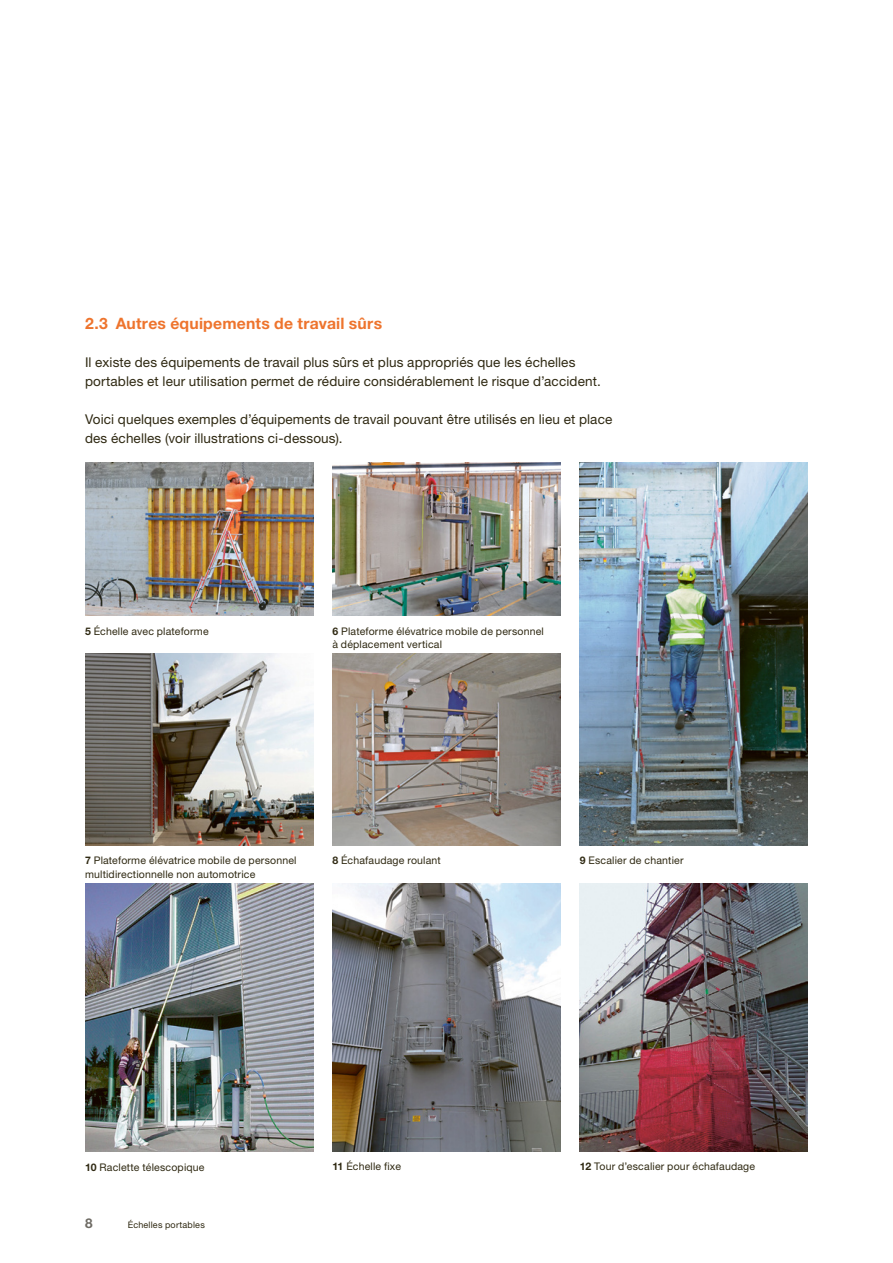
<style>
.page{position:relative;width:893px;height:1263px;background:#fff}
.page>*{position:absolute;margin:0;border:0;box-sizing:border-box;transform-origin:0 0}
.t1{font:700 15.75px "Helvetica Neue LT Std";letter-spacing:.015em;color:#ee742d}
.t2{font:13.5px/19.2px "Helvetica Neue LT Std";letter-spacing:.01em;color:#2f2912}
.t3{font:700 13.5px "Helvetica Neue LT Std";color:#6d6a63}
.t4{font:10.5px/13.8px "Helvetica Neue LT Std";letter-spacing:.015em;color:#2f2912}
.t5{font:9px "Helvetica Neue LT Std";letter-spacing:.025em;color:#2f2912}
.s1{font-weight:700}
</style>
<div class="page">
<img style="left:85px;top:462px;width:228px;height:153px">
<img style="left:85px;top:654px;width:228px;height:191px">
<img style="left:85px;top:883px;width:228px;height:268px">
<img style="left:332px;top:462px;width:229px;height:153px">
<img style="left:332px;top:654px;width:229px;height:191px">
<img style="left:332px;top:883px;width:229px;height:268px">
<img style="left:580px;top:883px;width:228px;height:268px">
<img style="left:580px;top:462px;width:228px;height:383px">
<p class="t1" style="left:85px;top:313px;width:299px">2.3 Autres équipements de travail sûrs</p>
<p class="t2" style="left:85px;top:352px;width:517px">Il existe des équipements de travail plus sûrs et plus appropriés que les échelles portables et leur utilisation permet de réduire considérablement le risque d’accident.</p>
<p class="t2" style="left:85px;top:410px;width:529px">Voici quelques exemples d’équipements de travail pouvant être utilisés en lieu et place des échelles (voir illustrations ci-dessous).</p>
<p class="t4" style="left:85px;top:624px;width:125px"><span class="s1">5</span> Échelle avec plateforme</p>
<p class="t4" style="left:332px;top:624px;width:213px"><span class="s1">6</span> Plateforme élévatrice mobile de personnel à déplacement vertical</p>
<p class="t4" style="left:85px;top:853px;width:213px"><span class="s1">7</span> Plateforme élévatrice mobile de personnel multidirectionnelle non automotrice</p>
<p class="t4" style="left:332px;top:853px;width:110px"><span class="s1">8</span> Échafaudage roulant</p>
<p class="t4" style="left:580px;top:853px;width:105px"><span class="s1">9</span> Escalier de chantier</p>
<p class="t4" style="left:85px;top:1160px;width:121px"><span class="s1">10</span> Raclette télescopique</p>
<p class="t3" style="left:85px;top:1215px;width:9px">8</p>
<p class="t5" style="left:128px;top:1219px;width:79px">Échelles portables</p>
<p class="t4" style="left:332px;top:1160px;width:70px"><span class="s1">11</span> Échelle fixe</p>
<p class="t4" style="left:580px;top:1160px;width:177px"><span class="s1">12</span> Tour d’escalier pour échafaudage</p>
</div>
